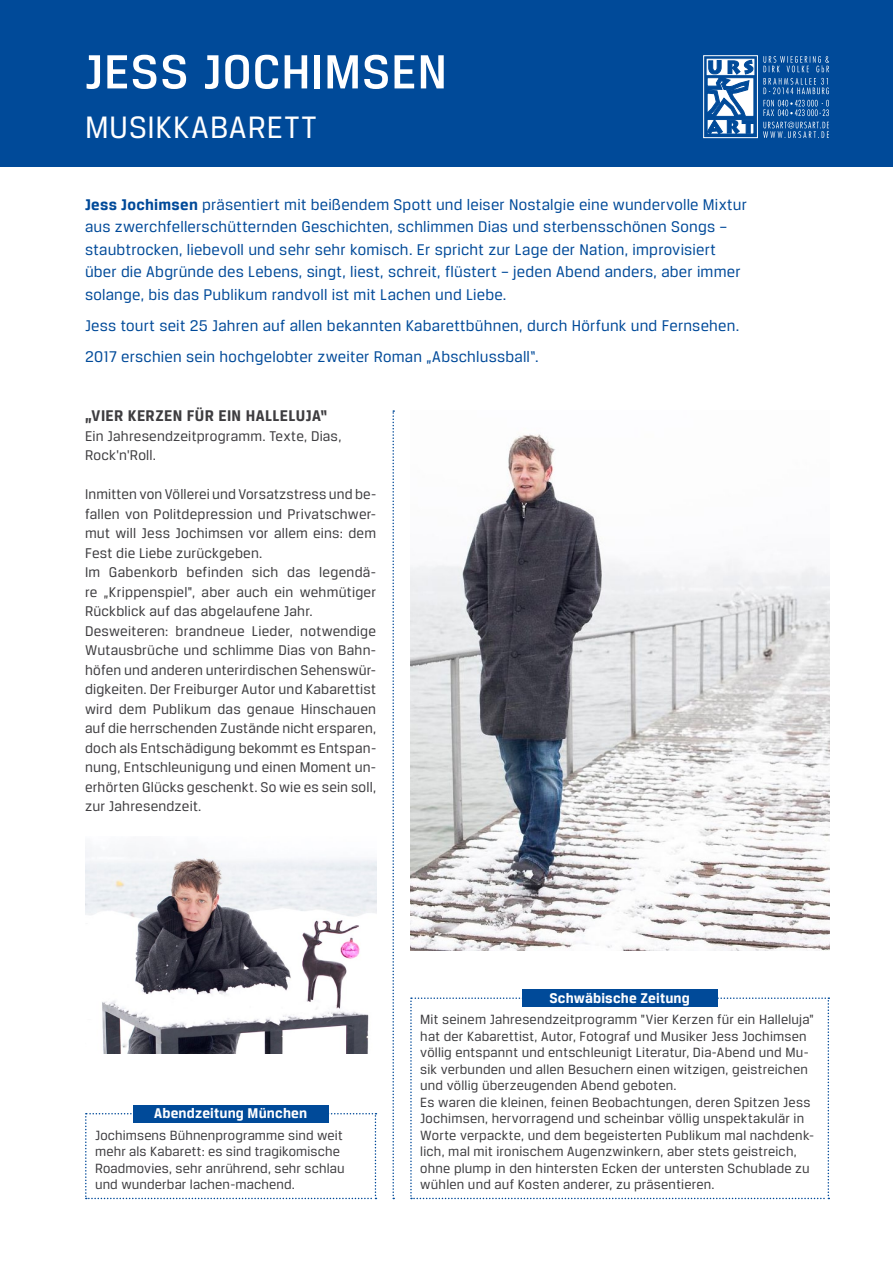
<style>
.page{position:relative;width:893px;height:1263px;background:#fff}
.page>*{position:absolute;margin:0;border:0;box-sizing:border-box;transform-origin:0 0}
.t1{font:500 51px "Breuer Text";letter-spacing:.015em;color:#fff}
.t2{font:33px "Breuer Text";color:#fff}
.t3{font:16.5px/22.5px "Breuer Text";letter-spacing:.01em;color:#004a99}
.t4{font:700 16.5px "Breuer Text";letter-spacing:.035em;color:#3e3d40}
.t5{font:15px/19.5px "Breuer Text";letter-spacing:.01em;color:#3e3d40}
.t6{font:700 15px "Breuer Text";letter-spacing:.015em;color:#fff}
.t7{font:14.25px/16.5px "Breuer Text";letter-spacing:.01em;color:#3e3d40}
.s1{font-weight:700}
</style>
<div class="page">
<div style="left:0;top:0;width:893px;height:167px;background:#004a99"></div>
<svg style="left:703px;top:55px;width:126px;height:83px"></svg>
<img style="left:410px;top:434px;width:419px;height:516px">
<svg style="left:410px;top:997px;width:419px;height:202px"></svg>
<div style="left:522px;top:989px;width:195px;height:17px;background:#004a99"></div>
<svg style="left:392px;top:410px;width:2px;height:789px"></svg>
<svg style="left:85px;top:1113px;width:291px;height:86px"></svg>
<div style="left:133px;top:1105px;width:195px;height:17px;background:#004a99"></div>
<img style="left:85px;top:847px;width:291px;height:206px">
<h1 class="t1" style="left:85px;top:43px;width:363px">JESS JOCHIMSEN</h1>
<h2 class="t2" style="left:85px;top:109px;width:43px">Musikkabarett</h2>
<p class="t3" style="left:85px;top:193px;width:663px"><span class="s1">Jess Jochimsen</span> präsentiert mit beißendem Spott und leiser Nostalgie eine wundervolle Mixtur aus zwerchfellerschütternden Geschichten, schlimmen Dias und sterbensschönen Songs – staubtrocken, liebevoll und sehr sehr komisch. Er spricht zur Lage der Nation, improvisiert über die Abgründe des Lebens, singt, liest, schreit, flüstert – jeden Abend anders, aber immer solange, bis das Publikum randvoll ist mit Lachen und Liebe.</p>
<p class="t3" style="left:85px;top:309px;width:656px;line-height:31px">Jess tourt seit 25 Jahren auf allen bekannten Kabarettbühnen, durch Hörfunk und Fernsehen.<br>2017 erschien sein hochgelobter zweiter Roman „Abschlussball“.</p>
<p class="t4" style="left:85px;top:406px;width:62px">„Vier Kerzen</p>
<p class="t4" style="left:187px;top:406px;width:79px">für ein Halleluja</p>
<p class="t4" style="left:321px;top:406px;width:8px">“</p>
<p class="t5" style="left:85px;top:426px;width:258px">Ein Jahresendzeitprogramm. Texte, Dias,<br>Rock'n'Roll.</p>
<p class="t5" style="left:85px;top:484px;width:293px">Inmitten von Völlerei und Vorsatzstress und be&shy;fallen von Politdepression und Privatschwer&shy;mut will Jess Jochimsen vor allem eins: dem Fest die Liebe zurückgeben.<br>Im Gabenkorb befinden sich das legendä&shy;re „Krippenspiel", aber auch ein wehmütiger Rückblick auf das abgelaufene Jahr.<br>Desweiteren: brandneue Lieder, notwendige Wutausbrüche und schlimme Dias von Bahn&shy;höfen und anderen unterirdischen Sehenswür&shy;digkeiten. Der Freiburger Autor und Kabarettist wird dem Publikum das genaue Hinschauen auf die herrschenden Zustände nicht ersparen, doch als Entschädigung bekommt es Entspan&shy;nung, Entschleunigung und einen Moment un&shy;erhörten Glücks geschenkt. So wie es sein soll, zur Jahresendzeit.</p>
<p class="t6" style="left:154px;top:1105px;width:155px">Abendzeitung München</p>
<p class="t7" style="left:95px;top:1126px;width:251px">Jochimsens Bühnenprogramme sind weit mehr als Kabarett: es sind tragikomische Roadmovies, sehr anrührend, sehr schlau und wunderbar lachen-machend.</p>
<p class="t6" style="left:549px;top:989px;width:142px">Schwäbische Zeitung</p>
<p class="t7" style="left:420px;top:1011px;width:395px">Mit seinem Jahresendzeitprogramm "Vier Kerzen für ein Halleluja" hat der Kabarettist, Autor, Fotograf und Musiker Jess Jochimsen völlig entspannt und entschleunigt Literatur, Dia-Abend und Mu&shy;sik verbunden und allen Besuchern einen witzigen, geistreichen und völlig überzeugenden Abend geboten.<br>Es waren die kleinen, feinen Beobachtungen, deren Spitzen Jess Jochimsen, hervorragend und scheinbar völlig unspektakulär in Worte verpackte, und dem begeisterten Publikum mal nachdenk&shy;lich, mal mit ironischem Augenzwinkern, aber stets geistreich, ohne plump in den hintersten Ecken der untersten Schublade zu wühlen und auf Kosten anderer, zu präsentieren.</p>
</div>
